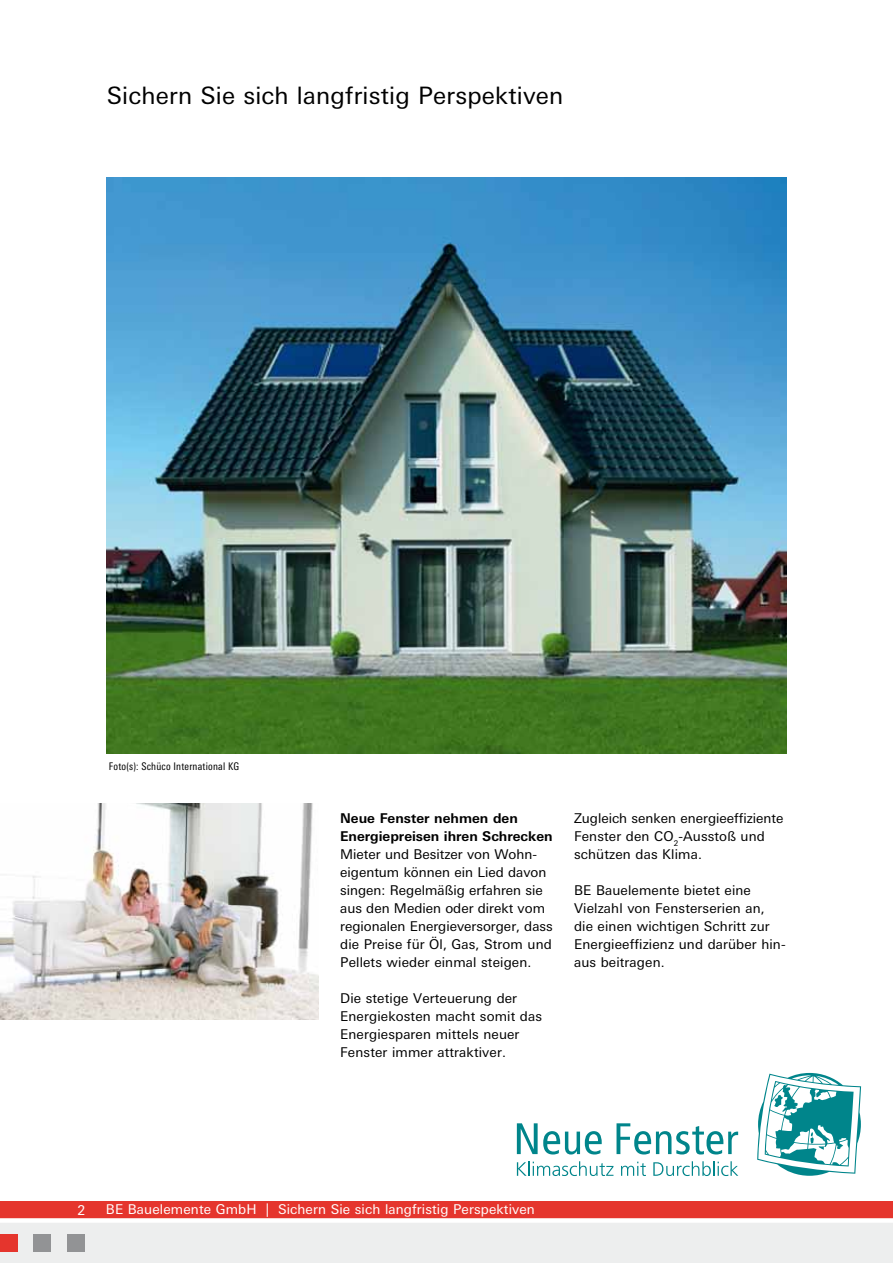
<style>
.page{position:relative;width:893px;height:1263px;background:#fff}
.page>*{position:absolute;margin:0;border:0;box-sizing:border-box;transform-origin:0 0}
.t1{font:24px "LT Univers Basic";letter-spacing:.01em;color:#000}
.t2{font:13.5px/18px "LT Univers Basic";letter-spacing:.01em;color:#000}
.t3{font:13.5px "LT Univers Basic";letter-spacing:.01em;color:#fff}
.t4{font:700 13.5px/18px "LT Univers Basic";color:#000}
.t5{font:condensed 10.5px "LT Univers";letter-spacing:.02em;color:#000}
</style>
<div class="page">
<div style="left:0;top:1201px;width:893px;height:17px;background:#e5352d"></div>
<div style="left:0;top:1222px;width:893px;height:41px;background:#edeeee"></div>
<div style="left:0;top:1218px;width:893px;height:5px;background:#fff"></div>
<div style="left:68px;top:1234px;width:17px;height:17px;background:#929395"></div>
<div style="left:34px;top:1234px;width:17px;height:17px;background:#929395"></div>
<div style="left:0;top:1234px;width:17px;height:17px;background:#e5352d"></div>
<img style="left:0;top:803px;width:319px;height:216px">
<img style="left:106px;top:177px;width:681px;height:576px">
<svg style="left:517px;top:1123px;width:85px;height:31px"></svg>
<svg style="left:616px;top:1123px;width:122px;height:31px"></svg>
<svg style="left:517px;top:1161px;width:96px;height:15px"></svg>
<svg style="left:621px;top:1162px;width:25px;height:14px"></svg>
<svg style="left:653px;top:1161px;width:85px;height:15px"></svg>
<svg style="left:757px;top:1073px;width:104px;height:103px"></svg>
<h1 class="t1" style="left:107px;top:82px;width:458px">Sichern Sie sich langfristig Perspektiven</h1>
<p class="t5" style="left:109px;top:760px;width:132px">Foto(s): Schüco International KG</p>
<p class="t4" style="left:340px;top:809px;width:214px">Neue Fenster nehmen den<br>Energiepreisen ihren Schrecken</p>
<p class="t2" style="left:340px;top:845px;width:214px">Mieter und Besitzer von Wohn&shy;eigentum können ein Lied davon singen: Regelmäßig erfahren sie aus den Medien oder direkt vom regionalen Energieversorger, dass die Preise für Öl, Gas, Strom und<br>Pellets wieder einmal steigen.</p>
<p class="t2" style="left:340px;top:989px;width:203px">Die stetige Verteuerung der<br>Energiekosten macht somit das<br>Energiesparen mittels neuer<br>Fenster immer attraktiver.</p>
<p class="t2" style="left:574px;top:809px;width:211px">Zugleich senken energieeffiziente<br>Fenster den CO<sub>2</sub>-Ausstoß und schützen das Klima.</p>
<p class="t2" style="left:574px;top:881px;width:213px">BE Bauelemente bietet eine<br>Vielzahl von Fensterserien an, die einen wichtigen Schritt zur<br>Energieeffizienz und darüber hin&shy;aus beitragen.</p>
<p class="t3" style="left:77px;top:1202px;width:9px">2</p>
<p class="t3" style="left:106px;top:1202px;width:431px">BE Bauelemente GmbH | Sichern Sie sich langfristig Perspektiven</p>
</div>
